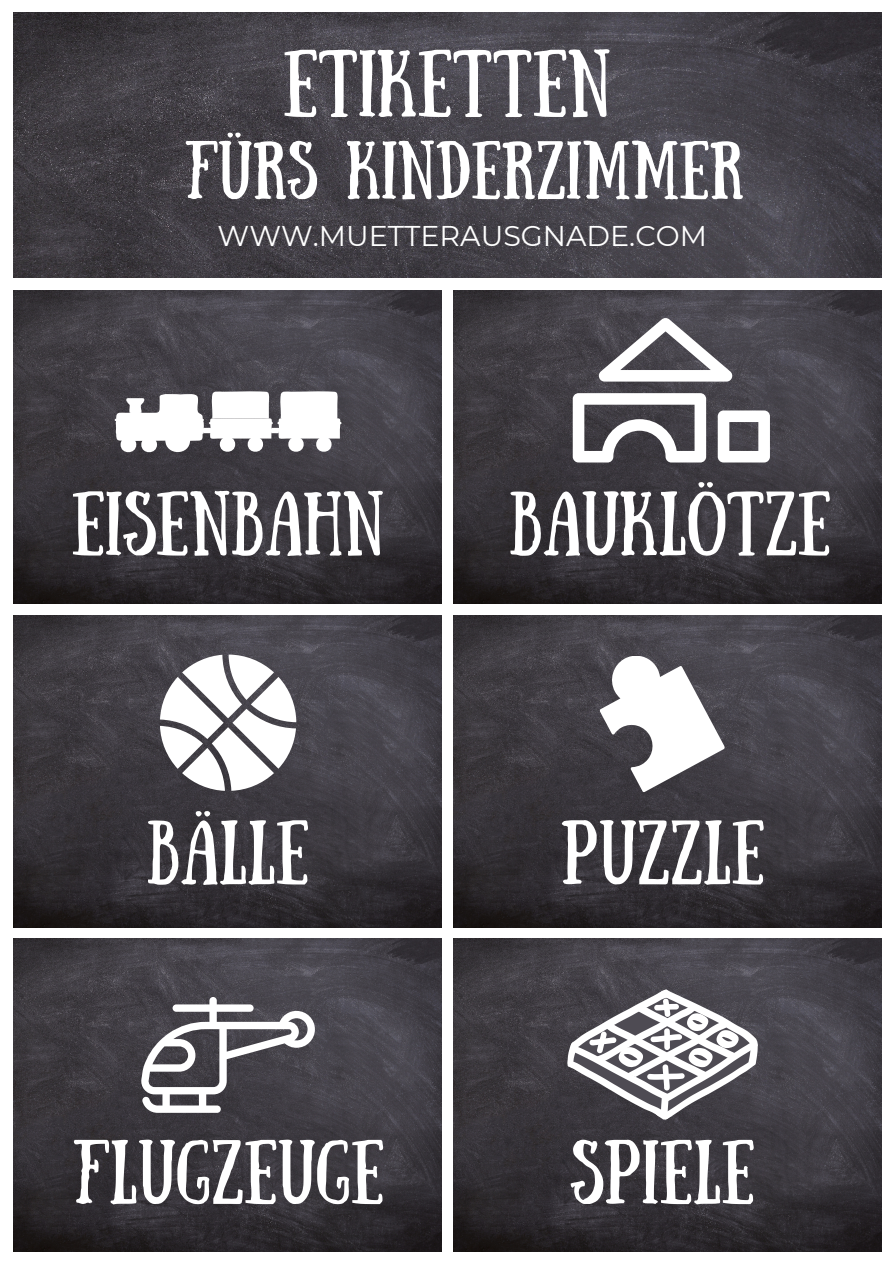
<style>
.page{position:relative;width:894px;height:1264px;background:#fff}
.page>*{position:absolute;margin:0;border:0;box-sizing:border-box;transform-origin:0 0}
.t1{font:67.2px "Sunday";color:#fff}
.t2{font:64.2px "Sunday";color:#fff}
.t3{font:58.2px "Sunday";color:#fff}
.t4{font:28.5px "Montserrat";color:#fff}
</style>
<div class="page">
<img style="left:14px;top:291px;width:427px;height:313px">
<img style="left:453px;top:291px;width:428px;height:313px">
<img style="left:14px;top:615px;width:427px;height:312px">
<img style="left:453px;top:615px;width:428px;height:312px">
<img style="left:14px;top:938px;width:427px;height:313px">
<img style="left:453px;top:938px;width:428px;height:313px">
<svg style="left:567px;top:989px;width:190px;height:130px"></svg>
<svg style="left:115px;top:390px;width:226px;height:62px"></svg>
<hr style="left:115px;top:419px;width:89px;height:2px;background:#fff">
<hr style="left:277px;top:422px;width:64px;height:2px;background:#fff">
<hr style="left:209px;top:422px;width:64px;height:2px;background:#fff">
<svg style="left:160px;top:654px;width:136px;height:136px"></svg>
<svg style="left:572px;top:317px;width:197px;height:145px"></svg>
<svg style="left:597px;top:654px;width:130px;height:140px"></svg>
<svg style="left:141px;top:996px;width:174px;height:116px"></svg>
<img style="left:14px;top:13px;width:867px;height:264px">
<p class="t1" style="left:283px;top:36px;width:329px">ETIKETTEN</p>
<p class="t3" style="left:184px;top:129px;width:562px">FÜRS KINDERZIMMER</p>
<p class="t4" style="left:217px;top:219px;width:491px">WWW.MUETTERAUSGNADE.COM</p>
<p class="t2" style="left:72px;top:478px;width:314px">EISENBAHN</p>
<p class="t2" style="left:509px;top:478px;width:323px">BAUKLÖTZE</p>
<p class="t2" style="left:147px;top:807px;width:164px">BÄLLE</p>
<p class="t2" style="left:560px;top:807px;width:206px">PUZZLE</p>
<p class="t2" style="left:72px;top:1126px;width:314px">FLUGZEUGE</p>
<p class="t2" style="left:570px;top:1126px;width:186px">SPIELE</p>
</div>
